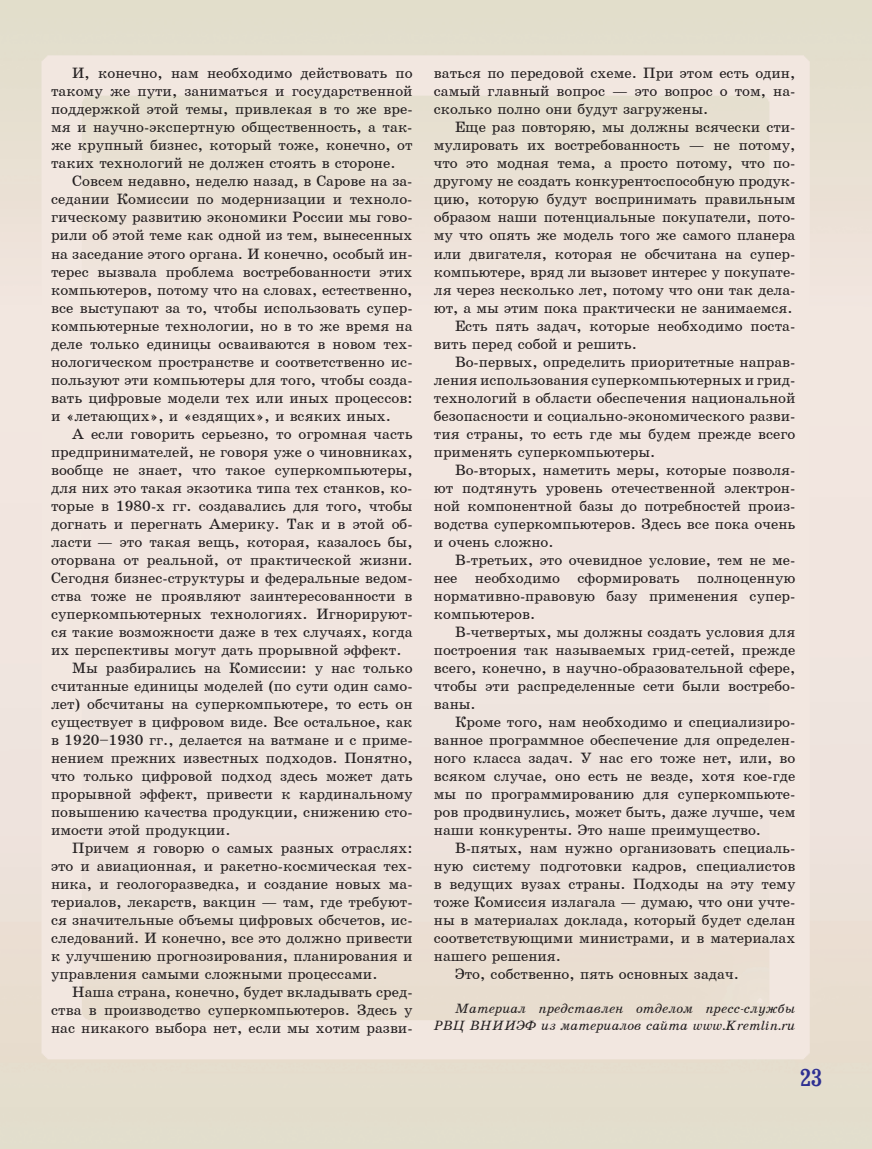
<style>
.page{position:relative;width:872px;height:1149px;background:#fff}
.page>*{position:absolute;margin:0;border:0;box-sizing:border-box;transform-origin:0 0}
.t1{font:24px "Bruskovaya Plain";color:#2e3092}
.t2{font:15px/18px "School";color:#231f20;text-align:justify}
.t3{font:italic 13.5px/16.2px "School";color:#231f20;text-align:right}
</style>
<div class="page">
<p class="t2" style="left:51px;top:64px;width:363px;text-indent:21px">И, конечно, нам необходимо действовать по такому же пути, заниматься и государственной поддержкой этой темы, привлекая в то же вре&shy;мя и научно-экспертную общественность, а так&shy;же крупный бизнес, который тоже, конечно, от таких технологий не должен стоять в стороне.</p>
<p class="t2" style="left:51px;top:172px;width:363px;text-indent:21px">Совсем недавно, неделю назад, в Сарове на за&shy;седании Комиссии по модернизации и техноло&shy;гическому развитию экономики России мы гово&shy;рили об этой теме как одной из тем, вынесенных на заседание этого органа. И конечно, особый ин&shy;терес вызвала проблема востребованности этих компьютеров, потому что на словах, естественно, все выступают за то, чтобы использовать супер&shy;компьютерные технологии, но в то же время на деле только единицы осваиваются в новом тех&shy;нологическом пространстве и соответственно ис&shy;пользуют эти компьютеры для того, чтобы созда&shy;вать цифровые модели тех или иных процессов: и «летающих», и «ездящих», и всяких иных.</p>
<p class="t2" style="left:72px;top:424px;width:342px">А если говорить серьезно, то огромная часть</p>
<p class="t2" style="left:51px;top:442px;width:363px">предпринимателей, не говоря уже о чиновниках,</p>
<p class="t2" style="left:51px;top:460px;width:363px">вообще не знает, что такое суперкомпьютеры,</p>
<p class="t2" style="left:51px;top:478px;width:363px">для них это такая экзотика типа тех станков, ко-</p>
<p class="t2" style="left:51px;top:496px;width:363px">торые в 1980-х гг. создавались для того, чтобы</p>
<p class="t2" style="left:51px;top:514px;width:363px">догнать и перегнать Америку. Так и в этой об-</p>
<p class="t2" style="left:51px;top:532px;width:363px">ласти — это такая вещь, которая, казалось бы,</p>
<p class="t2" style="left:51px;top:550px;width:363px">оторвана от реальной, от практической жизни.</p>
<p class="t2" style="left:51px;top:568px;width:363px">Сегодня бизнес-структуры и федеральные ведом-</p>
<p class="t2" style="left:51px;top:586px;width:363px">ства тоже не проявляют заинтересованности в</p>
<p class="t2" style="left:51px;top:604px;width:363px">суперкомпьютерных технологиях. Игнорируют-</p>
<p class="t2" style="left:51px;top:622px;width:363px">ся такие возможности даже в тех случаях, когда</p>
<p class="t2" style="left:51px;top:640px;width:352px">их перспективы могут дать прорывной эффект.</p>
<p class="t2" style="left:72px;top:658px;width:342px">Мы разбирались на Комиссии: у нас только</p>
<p class="t2" style="left:51px;top:676px;width:363px">считанные единицы моделей (по сути один само-</p>
<p class="t2" style="left:51px;top:694px;width:363px">лет) обсчитаны на суперкомпьютере, то есть он</p>
<p class="t2" style="left:51px;top:712px;width:363px">существует в цифровом виде. Все остальное, как</p>
<p class="t2" style="left:51px;top:730px;width:363px">в 1920–1930 гг., делается на ватмане и с приме-</p>
<p class="t2" style="left:51px;top:748px;width:363px">нением прежних известных подходов. Понятно,</p>
<p class="t2" style="left:51px;top:766px;width:363px">что только цифровой подход здесь может дать</p>
<p class="t2" style="left:51px;top:784px;width:363px">прорывной эффект, привести к кардинальному</p>
<p class="t2" style="left:51px;top:802px;width:363px">повышению качества продукции, снижению сто-</p>
<p class="t2" style="left:51px;top:820px;width:181px">имости этой продукции.</p>
<p class="t2" style="left:72px;top:838px;width:342px">Причем я говорю о самых разных отраслях:</p>
<p class="t2" style="left:51px;top:856px;width:363px">это и авиационная, и ракетно-космическая тех-</p>
<p class="t2" style="left:51px;top:874px;width:363px">ника, и геологоразведка, и создание новых ма-</p>
<p class="t2" style="left:51px;top:892px;width:363px">териалов, лекарств, вакцин — там, где требуют-</p>
<p class="t2" style="left:51px;top:910px;width:363px">ся значительные объемы цифровых обсчетов, ис-</p>
<p class="t2" style="left:51px;top:928px;width:363px">следований. И конечно, все это должно привести</p>
<p class="t2" style="left:51px;top:946px;width:363px">к улучшению прогнозирования, планирования и</p>
<p class="t2" style="left:51px;top:964px;width:328px">управления самыми сложными процессами.</p>
<p class="t2" style="left:72px;top:982px;width:342px">Наша страна, конечно, будет вкладывать сред-</p>
<p class="t2" style="left:51px;top:1000px;width:363px">ства в производство суперкомпьютеров. Здесь у</p>
<p class="t2" style="left:51px;top:1018px;width:363px">нас никакого выбора нет, если мы хотим разви-</p>
<p class="t2" style="left:434px;top:64px;width:363px">ваться по передовой схеме. При этом есть один, самый главный вопрос — это вопрос о том, на&shy;сколько полно они будут загружены.</p>
<p class="t2" style="left:455px;top:118px;width:342px">Еще раз повторяю, мы должны всячески сти-</p>
<p class="t2" style="left:434px;top:136px;width:363px">мулировать их востребованность — не потому,</p>
<p class="t2" style="left:434px;top:154px;width:363px">что это модная тема, а просто потому, что по-</p>
<p class="t2" style="left:434px;top:172px;width:363px">другому не создать конкурентоспособную продук-</p>
<p class="t2" style="left:434px;top:190px;width:363px">цию, которую будут воспринимать правильным</p>
<p class="t2" style="left:434px;top:208px;width:363px">образом наши потенциальные покупатели, пото-</p>
<p class="t2" style="left:434px;top:226px;width:363px">му что опять же модель того же самого планера</p>
<p class="t2" style="left:434px;top:244px;width:363px">или двигателя, которая не обсчитана на супер-</p>
<p class="t2" style="left:434px;top:262px;width:363px">компьютере, вряд ли вызовет интерес у покупате-</p>
<p class="t2" style="left:434px;top:280px;width:363px">ля через несколько лет, потому что они так дела-</p>
<p class="t2" style="left:434px;top:298px;width:360px">ют, а мы этим пока практически не занимаемся.</p>
<p class="t2" style="left:455px;top:316px;width:342px">Есть пять задач, которые необходимо поста-</p>
<p class="t2" style="left:434px;top:334px;width:204px">вить перед собой и решить.</p>
<p class="t2" style="left:455px;top:352px;width:342px">Во-первых, определить приоритетные направ-</p>
<p class="t2" style="left:434px;top:370px;width:363px">ления использования суперкомпьютерных и грид-</p>
<p class="t2" style="left:434px;top:388px;width:363px">технологий в области обеспечения национальной</p>
<p class="t2" style="left:434px;top:406px;width:363px">безопасности и социально-экономического разви-</p>
<p class="t2" style="left:434px;top:424px;width:363px">тия страны, то есть где мы будем прежде всего</p>
<p class="t2" style="left:434px;top:442px;width:223px">применять суперкомпьютеры.</p>
<p class="t2" style="left:455px;top:460px;width:342px">Во-вторых, наметить меры, которые позволя-</p>
<p class="t2" style="left:434px;top:478px;width:363px">ют подтянуть уровень отечественной электрон-</p>
<p class="t2" style="left:434px;top:496px;width:363px">ной компонентной базы до потребностей произ-</p>
<p class="t2" style="left:434px;top:514px;width:363px">водства суперкомпьютеров. Здесь все пока очень</p>
<p class="t2" style="left:434px;top:532px;width:121px">и очень сложно.</p>
<p class="t2" style="left:455px;top:550px;width:342px">В-третьих, это очевидное условие, тем не ме-</p>
<p class="t2" style="left:434px;top:568px;width:363px">нее необходимо сформировать полноценную</p>
<p class="t2" style="left:434px;top:586px;width:363px">нормативно-правовую базу применения супер-</p>
<p class="t2" style="left:434px;top:604px;width:103px">компьютеров.</p>
<p class="t2" style="left:455px;top:622px;width:342px">В-четвертых, мы должны создать условия для</p>
<p class="t2" style="left:434px;top:640px;width:363px">построения так называемых грид-сетей, прежде</p>
<p class="t2" style="left:434px;top:658px;width:363px">всего, конечно, в научно-образовательной сфере,</p>
<p class="t2" style="left:434px;top:676px;width:363px">чтобы эти распределенные сети были востребо-</p>
<p class="t2" style="left:434px;top:694px;width:43px">ваны.</p>
<p class="t2" style="left:455px;top:712px;width:342px">Кроме того, нам необходимо и специализиро-</p>
<p class="t2" style="left:434px;top:730px;width:363px">ванное программное обеспечение для определен-</p>
<p class="t2" style="left:434px;top:748px;width:363px">ного класса задач. У нас его тоже нет, или, во</p>
<p class="t2" style="left:434px;top:766px;width:363px">всяком случае, оно есть не везде, хотя кое-где</p>
<p class="t2" style="left:434px;top:784px;width:363px">мы по программированию для суперкомпьюте-</p>
<p class="t2" style="left:434px;top:802px;width:363px">ров продвинулись, может быть, даже лучше, чем</p>
<p class="t2" style="left:434px;top:820px;width:329px">наши конкуренты. Это наше преимущество.</p>
<p class="t2" style="left:455px;top:838px;width:342px">В-пятых, нам нужно организовать специаль-</p>
<p class="t2" style="left:434px;top:856px;width:363px">ную систему подготовки кадров, специалистов</p>
<p class="t2" style="left:434px;top:874px;width:363px">в ведущих вузах страны. Подходы на эту тему</p>
<p class="t2" style="left:434px;top:892px;width:363px">тоже Комиссия излагала — думаю, что они учте-</p>
<p class="t2" style="left:434px;top:910px;width:363px">ны в материалах доклада, который будет сделан</p>
<p class="t2" style="left:434px;top:928px;width:363px">соответствующими министрами, и в материалах</p>
<p class="t2" style="left:434px;top:946px;width:129px">нашего решения.</p>
<p class="t2" style="left:455px;top:964px;width:285px">Это, собственно, пять основных задач.</p>
<p class="t3" style="left:434px;top:1000px;width:363px">Материал представлен отделом пресс-службы<br>РВЦ ВНИИЭФ из материалов сайта www.Kremlin.ru</p>
<h1 class="t1" style="left:799px;top:1065px;width:24px">23</h1>
</div>
